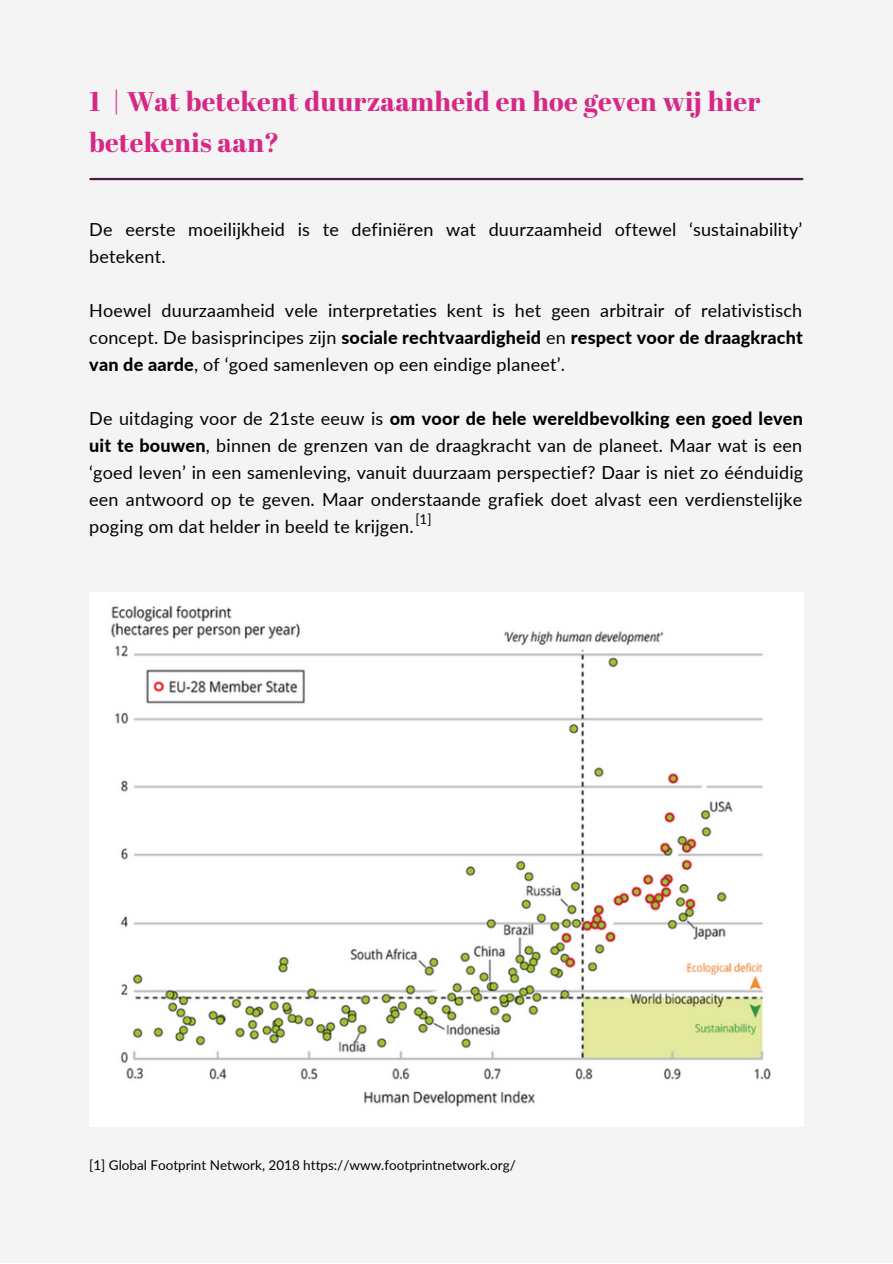
<style>
.page{position:relative;width:893px;height:1264px;background:#fff}
.page>*{position:absolute;margin:0;border:0;box-sizing:border-box;transform-origin:0 0}
.t1{font:800 27px/40.5px "Abril Display";letter-spacing:.01em;color:#d62886}
.t2{font:18px/27px "Lato";letter-spacing:.01em;color:#000;text-align:justify}
.t3{font:13.5px "Lato";color:#000}
.s1{font-weight:800}
</style>
<div class="page">
<div style="left:0;top:0;width:892px;height:1262px;background:#f4f4f4"></div>
<hr style="left:90px;top:178px;width:712px;height:2px;background:#4c1c3c">
<img style="left:89px;top:592px;width:714px;height:534px">
<h1 class="t1" style="left:89px;top:84px;width:672px">1 | Wat betekent duurzaamheid en hoe geven wij hier betekenis aan?</h1>
<p class="t2" style="left:89px;top:216px;width:714px">De eerste moeilijkheid is te definiëren wat duurzaamheid oftewel ‘sustainability’ betekent.</p>
<p class="t2" style="left:89px;top:297px;width:715px">Hoewel duurzaamheid vele interpretaties kent is het geen arbitrair of relativistisch concept. De basisprincipes zijn <span class="s1">sociale rechtvaardigheid</span> en <span class="s1">respect voor de draagkracht van de aarde</span>, of ‘goed samenleven op een eindige planeet’.</p>
<p class="t2" style="left:89px;top:404px;width:715px">De uitdaging voor de 21ste eeuw is <span class="s1">om voor de hele wereldbevolking een goed leven uit te bouwen</span>, binnen de grenzen van de draagkracht van de planeet. Maar wat is een ‘goed leven’ in een samenleving, vanuit duurzaam perspectief? Daar is niet zo éénduidig een antwoord op te geven. Maar onderstaande grafiek doet alvast een verdienstelijke poging om dat helder in beeld te krijgen.</p>
<p class="t3" style="left:415px;top:511px;width:18px">[1]</p>
<p class="t3" style="left:89px;top:1156px;width:428px">[1] Global Footprint Network, 2018 https://www.footprintnetwork.org/</p>
</div>
